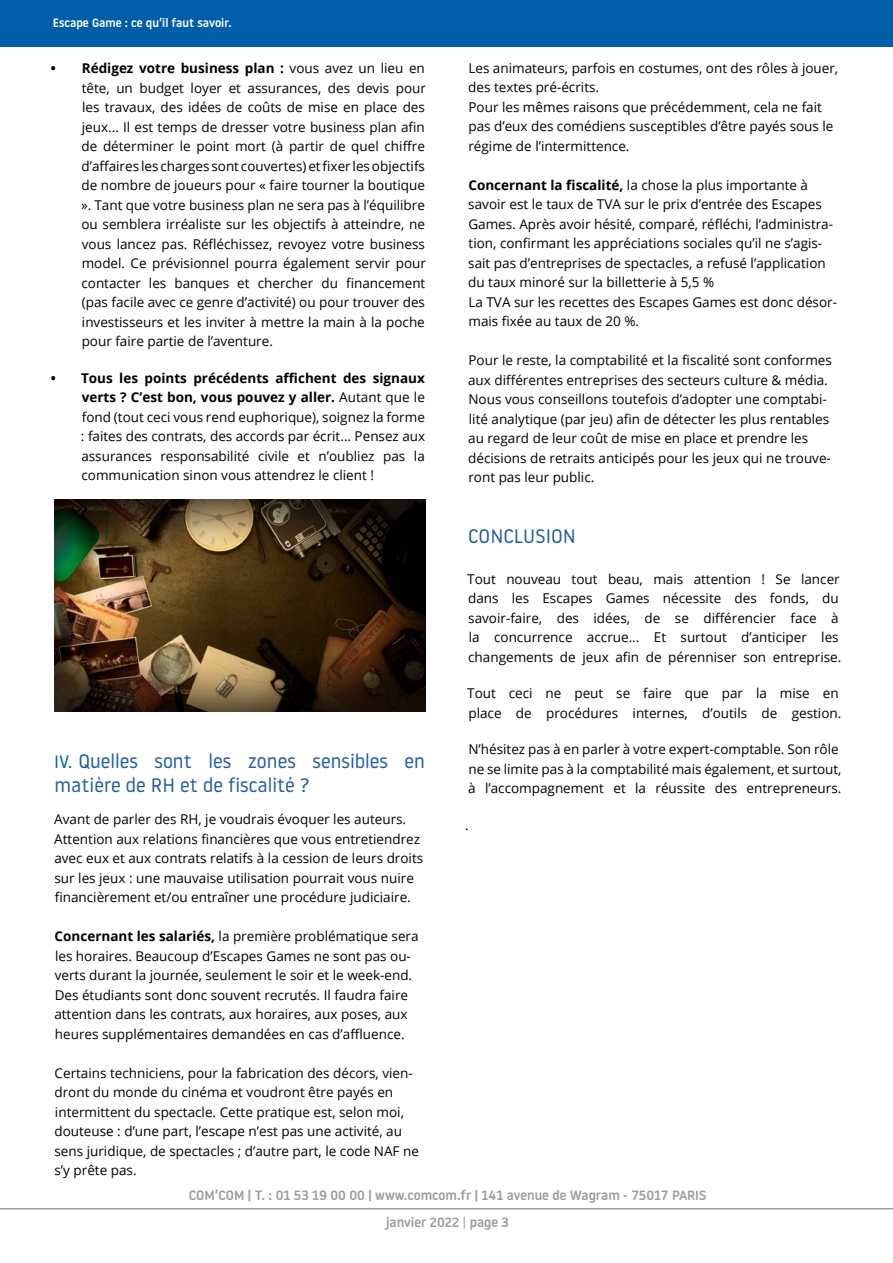
<style>
.page{position:relative;width:893px;height:1263px;background:#fff}
.page>*{position:absolute;margin:0;border:0;box-sizing:border-box;transform-origin:0 0}
.t1{font:19.5px/24px "Roway Round";color:#215ea3}
.t2{font:13.5px/19.5px "Open Sans";color:#000}
.t3{font:500 13.5px/26.8px "Roway Round";color:#9d9d9d;text-align:center}
.t4{font:500 12px "Roway Round";color:#fefefe}
.s1{font-weight:700}
.s2{font-size:18px;color:#005ea9}
.s3{font-weight:400}
</style>
<div class="page">
<div style="left:0;top:0;width:893px;height:47px;background:#005ea9"></div>
<hr style="left:0;top:1208px;width:893px;height:1px;background:#9d9d9d">
<img style="left:54px;top:500px;width:371px;height:211px">
<p class="t4" style="left:53px;top:14px;width:181px">Escape Game : ce qu’il faut savoir.</p>
<p class="t2" style="left:81px;top:58px;width:346px;text-align:justify;text-indent:-30px"><span class="s1">• Rédigez votre business plan :</span> vous avez un lieu en tête, un budget loyer et assurances, des devis pour les travaux, des idées de coûts de mise en place des jeux... Il est temps de dresser votre business plan afin de déterminer le point mort (à partir de quel chiffre d’affaires les charges sont couvertes) et fixer les objectifs de nombre de joueurs pour « faire tourner la boutique ». Tant que votre business plan ne sera pas à l’équilibre ou semblera irréaliste sur les objectifs à atteindre, ne vous lancez pas. Réfléchissez, revoyez votre business model. Ce prévisionnel pourra également servir pour contacter les banques et chercher du financement (pas facile avec ce genre d’activité) ou pour trouver des investisseurs et les inviter à mettre la main à la poche pour faire partie de l’aventure.</p>
<p class="t2" style="left:81px;top:367px;width:346px;text-align:justify;text-indent:-30px"><span class="s1">• Tous les points précédents affichent des signaux verts ? C’est bon, vous pouvez y aller.</span> Autant que le fond (tout ceci vous rend euphorique), soignez la forme : faites des contrats, des accords par écrit... Pensez aux assurances responsabilité civile et n’oubliez pas la communication sinon vous attendrez le client !</p>
<h1 class="t1" style="left:54px;top:748px;width:372px"><span class="s2">IV.</span> Quelles sont les zones sensibles en matière de RH et de fiscalité ?</h1>
<p class="t2" style="left:54px;top:809px;width:370px">Avant de parler des RH, je voudrais évoquer les auteurs.<br>Attention aux relations financières que vous entretiendrez avec eux et aux contrats relatifs à la cession de leurs droits sur les jeux : une mauvaise utilisation pourrait vous nuire financièrement et/ou entraîner une procédure judiciaire.</p>
<p class="t2" style="left:54px;top:926px;width:366px"><span class="s1">Concernant les salariés,</span> la première problématique sera les horaires. Beaucoup d’Escapes Games ne sont pas ou&shy;verts durant la journée, seulement le soir et le week-end.<br>Des étudiants sont donc souvent recrutés. Il faudra faire attention dans les contrats, aux horaires, aux poses, aux heures supplémentaires demandées en cas d’affluence.</p>
<p class="t2" style="left:54px;top:1062px;width:366px">Certains techniciens, pour la fabrication des décors, vien&shy;dront du monde du cinéma et voudront être payés en intermittent du spectacle. Cette pratique est, selon moi, douteuse : d’une part, l’escape n’est pas une activité, au sens juridique, de spectacles ; d’autre part, le code NAF ne s’y prête pas.</p>
<p class="t2" style="left:468px;top:58px;width:372px">Les animateurs, parfois en costumes, ont des rôles à jouer, des textes pré-écrits.<br>Pour les mêmes raisons que précédemment, cela ne fait pas d’eux des comédiens susceptibles d’être payés sous le régime de l’intermittence.</p>
<p class="t2" style="left:468px;top:175px;width:370px"><span class="s1">Concernant la fiscalité,</span> la chose la plus importante à savoir est le taux de TVA sur le prix d’entrée des Escapes Games. Après avoir hésité, comparé, réfléchi, l’administra&shy;tion, confirmant les appréciations sociales qu’il ne s’agis&shy;sait pas d’entreprises de spectacles, a refusé l’application du taux minoré sur la billetterie à 5,5 %<br>La TVA sur les recettes des Escapes Games est donc désor&shy;mais fixée au taux de 20 %.</p>
<p class="t2" style="left:468px;top:350px;width:365px">Pour le reste, la comptabilité et la fiscalité sont conformes aux différentes entreprises des secteurs culture &amp; média.<br>Nous vous conseillons toutefois d’adopter une comptabi&shy;lité analytique (par jeu) afin de détecter les plus rentables au regard de leur coût de mise en place et prendre les décisions de retraits anticipés pour les jeux qui ne trouve&shy;ront pas leur public.</p>
<h1 class="t1" style="left:468px;top:523px;width:109px">CONCLUSION</h1>
<p class="t2" style="left:467px;top:569px;width:376px">Tout nouveau tout beau, mais attention ! Se lancer dans les Escapes Games nécessite des fonds, du savoir-faire, des idées, de se différencier face à la concurrence accrue... Et surtout d’anticiper les changements de jeux afin de pérenniser son entreprise.</p>
<p class="t2" style="left:467px;top:683px;width:376px">Tout ceci ne peut se faire que par la mise en place de procédures internes, d’outils de gestion.</p>
<p class="t2" style="left:468px;top:739px;width:375px">N’hésitez pas à en parler à votre expert-comptable. Son rôle ne se limite pas à la comptabilité mais également, et surtout, à l’accompagnement et la réussite des entrepreneurs.</p>
<p class="t2" style="left:465px;top:815px;width:5px">.</p>
<p class="t3" style="left:189px;top:1181px;width:519px">COM’COM | T. : 01 53 19 00 00 | www.comcom.fr | 141 avenue de Wagram - 75017 PARIS janvier 2022 <span class="s3">|</span> page 3</p>
</div>
